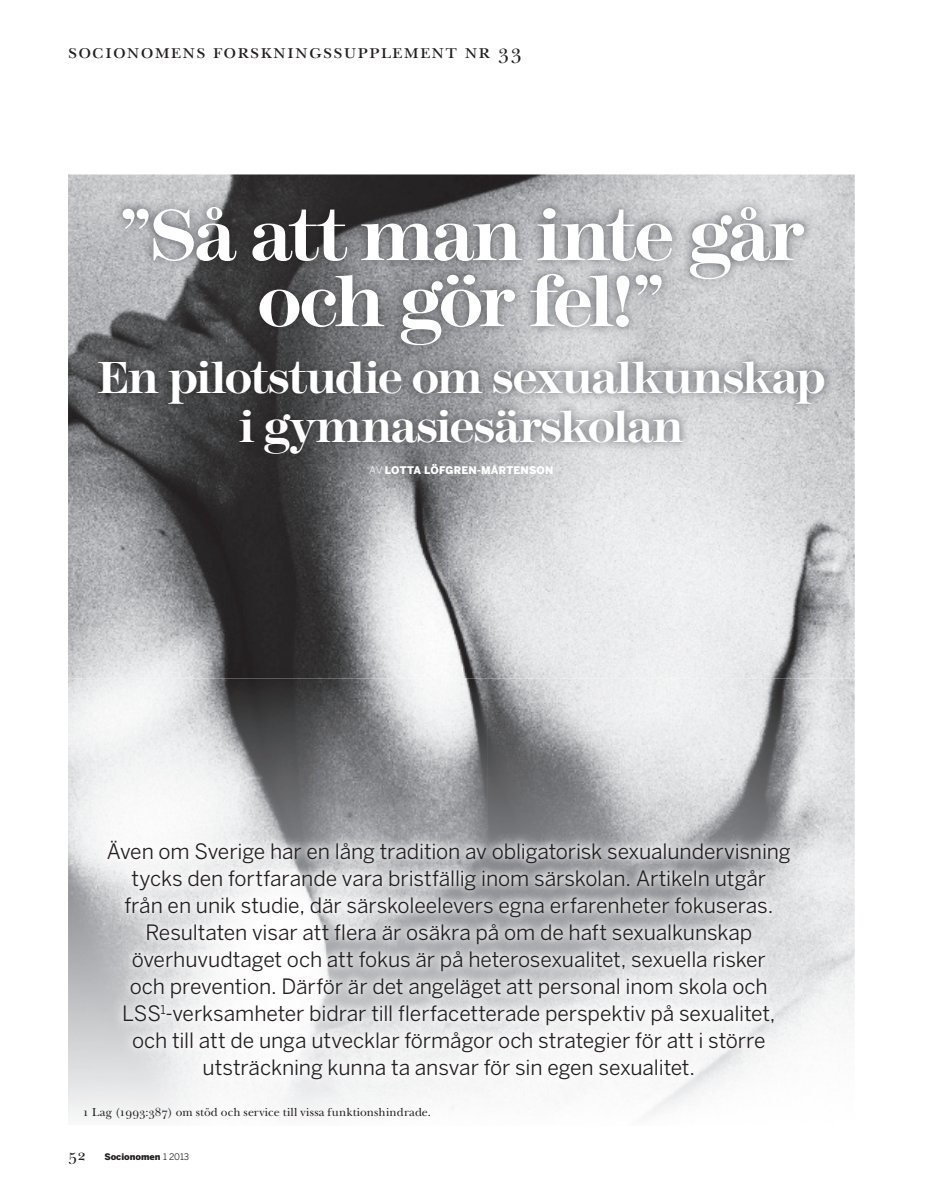
<style>
.page{position:relative;width:927px;height:1191px;background:#fff}
.page>*{position:absolute;margin:0;border:0;box-sizing:border-box;transform-origin:0 0}
.t1{font:700 75px/66px "Modern Two Sixtn ITC";letter-spacing:-.04em;color:#fff;text-align:center}
.t2{font:700 46.5px/49.5px "Modern Two Sixtn ITC";letter-spacing:-.03em;color:#fff;text-align:center}
.t3{font:21px/27px "Benton Sans";letter-spacing:-.005em;color:#231f20;text-align:center}
.t4{font:21px "New Baskerville SC";letter-spacing:.05em;color:#231f20}
.t5{font:12px "ITC New Baskerville Socionomen";letter-spacing:.015em;color:#231f20}
.t6{font:900 10.5px "Benton Sans";letter-spacing:.015em;color:#fff}
.t7{font:900 9px "Benton Sans";color:#231f20}
.s1{font-weight:300}
.s2{font-family:"New Baskerville SC";font-weight:400;font-size:16.5px}
.s3{font-weight:400}
</style>
<div class="page">
<img style="left:68px;top:174px;width:787px;height:504px">
<img style="left:90px;top:198px;width:743px;height:265px">
<svg style="left:68px;top:678px;width:787px;height:198px"></svg>
<img style="left:68px;top:876px;width:52px;height:240px">
<img style="left:800px;top:876px;width:55px;height:162px">
<img style="left:98px;top:830px;width:702px;height:259px">
<p class="t4" style="left:68px;top:39px;width:456px">socionomens forskningssupplement nr 33</p>
<h1 class="t1" style="left:118px;top:203px;width:687px">”Så att man inte går och gör fel!”</h1>
<h2 class="t2" style="left:97px;top:353px;width:730px">En pilotstudie om sexualkunskap i gymnasiesärskolan</h2>
<p class="t6" style="left:369px;top:464px;width:186px"><span class="s1">AV</span> LOTTA LÖFGREN-MÅRTENSON</p>
<p class="t3" style="left:107px;top:837px;width:685px">Även om Sverige har en lång tradition av obligatorisk sexualundervisning tycks den fortfarande vara bristfällig inom särskolan. Artikeln utgår<br>från en unik studie, där särskoleelevers egna erfarenheter fokuseras.<br>Resultaten visar att flera är osäkra på om de haft sexualkunskap överhuvudtaget och att fokus är på heterosexualitet, sexuella risker<br>och prevention. Därför är det angeläget att personal inom skola och LSS<sup>1</sup>-verksamheter bidrar till flerfacetterade perspektiv på sexualitet, och till att de unga utvecklar förmågor och strategier för att i större utsträckning kunna ta ansvar för sin egen sexualitet.</p>
<p class="t5" style="left:82px;top:1104px;width:350px">1 Lag (1993:387) om stöd och service till vissa funktionshindrade.</p>
<p class="t7" style="left:68px;top:1151px;width:123px"><span class="s2">52</span> Socionomen <span class="s3">1 2013</span></p>
</div>
